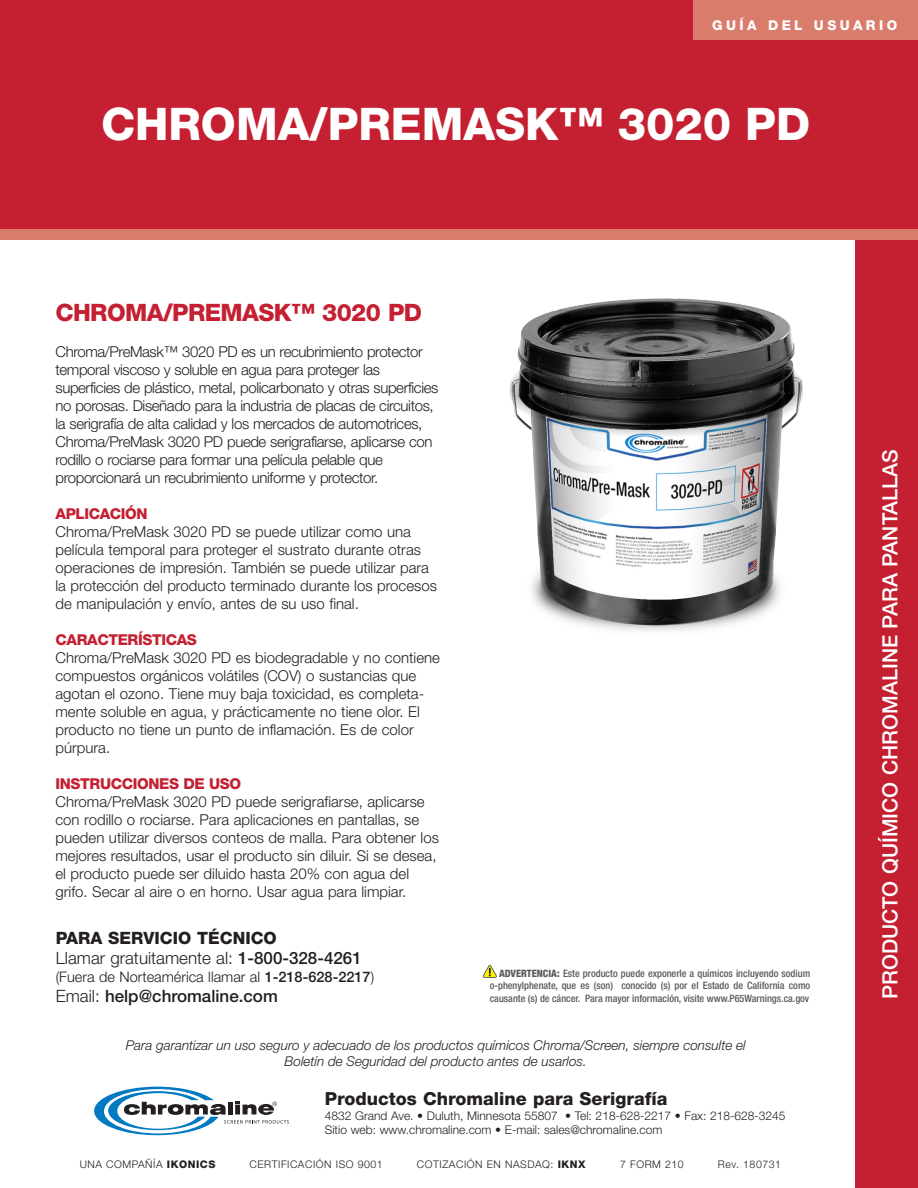
<style>
.page{position:relative;width:918px;height:1188px;background:#fff}
.page>*{position:absolute;margin:0;border:0;box-sizing:border-box;transform-origin:0 0}
.t1{font:800 45px "Helvetica Neue LT Std";color:#fff}
.t2{font:800 24px "Helvetica Neue LT Std";letter-spacing:-.025em;color:#c42032}
.t3{font:500 21px "Helvetica Neue LT Std";color:#fff}
.t4{font:800 18px "Helvetica Neue LT Std";color:#231f20}
.t5{font:300 16.95px "Helvetica Neue LT Std";color:#231f20}
.t6{font:500 16.95px "Helvetica Neue LT Std";color:#231f20}
.t7{font:800 16.95px "Helvetica Neue LT Std";color:#231f20}
.t8{font:300 15px/18px "Helvetica Neue LT Std";color:#231f20}
.t9{font:300 15px/18px "Helvetica Neue LT Std";letter-spacing:-.025em;color:#231f20}
.t10{font:800 15px "Helvetica Neue LT Std";letter-spacing:-.025em;color:#c42032}
.t11{font:300 14.55px "Helvetica Neue LT Std";color:#231f20}
.t12{font:italic 300 13.5px/16.2px "Helvetica Neue LT Std";color:#231f20;text-align:center}
.t13{font:800 13.5px "Helvetica Neue LT Std";letter-spacing:.25em;color:#fff}
.t14{font:300 12px "Helvetica Neue LT Std";color:#231f20}
.t15{font:300 10.5px "Helvetica Neue LT Std";letter-spacing:.05em;color:#231f20}
.t16{font:500 condensed 10.2px/12.3px "Helvetica Neue LT Std";color:#57585a;text-align:justify}
.s1{font-weight:500}
.s2{font-weight:300}
.s3{font-weight:800}
</style>
<div class="page">
<img style="left:510px;top:276px;width:346px;height:376px">
<div style="left:0;top:0;width:918px;height:236px;background:#c42032"></div>
<div style="left:856px;top:3px;width:62px;height:1185px;background:#c42032"></div>
<div style="left:0;top:230px;width:918px;height:10px;background:#d97c6c"></div>
<div style="left:693px;top:0;width:225px;height:39px;background:#d97c6c"></div>
<svg style="left:94px;top:1087px;width:195px;height:48px"></svg>
<svg style="left:483px;top:965px;width:14px;height:13px"></svg>
<p class="t13" style="left:712px;top:18px;width:187px">GUÍA DEL USUARIO</p>
<p class="t1" style="left:101px;top:97px;width:711px">CHROMA/PREMASK™ 3020 PD</p>
<p class="t2" style="left:56px;top:299px;width:368px">CHROMA/PREMASK™ 3020 PD</p>
<p class="t9" style="left:56px;top:343px;width:384px">Chroma/PreMask™ 3020 PD es un recubrimiento protector temporal viscoso y soluble en agua para proteger las superficies de plástico, metal, policarbonato y otras superficies no porosas. Diseñado para la industria de placas de circuitos, la serigrafía de alta calidad y los mercados de automotrices, Chroma/PreMask 3020 PD puede serigrafiarse, aplicarse con rodillo o rociarse para formar una película pelable que proporcionará un recubrimiento uniforme y protector.</p>
<p class="t10" style="left:56px;top:505px;width:94px">APLICACIÓN</p>
<p class="t8" style="left:56px;top:523px;width:383px">Chroma/PreMask 3020 PD se puede utilizar como una película temporal para proteger el sustrato durante otras operaciones de impresión. También se puede utilizar para la protección del producto terminado durante los procesos de manipulación y envío, antes de su uso final.</p>
<p class="t10" style="left:56px;top:631px;width:143px">CARACTERÍSTICAS</p>
<p class="t8" style="left:56px;top:649px;width:386px">Chroma/PreMask 3020 PD es biodegradable y no contiene compuestos orgánicos volátiles (COV) o sustancias que agotan el ozono. Tiene muy baja toxicidad, es completa&shy;mente soluble en agua, y prácticamente no tiene olor. El producto no tiene un punto de inflamación. Es de color púrpura.</p>
<p class="t10" style="left:56px;top:775px;width:187px">INSTRUCCIONES DE USO</p>
<p class="t8" style="left:56px;top:793px;width:385px">Chroma/PreMask 3020 PD puede serigrafiarse, aplicarse con rodillo o rociarse. Para aplicaciones en pantallas, se pueden utilizar diversos conteos de malla. Para obtener los mejores resultados, usar el producto sin diluir. Si se desea, el producto puede ser diluido hasta 20% con agua del grifo. Secar al aire o en horno. Usar agua para limpiar.</p>
<p class="t7" style="left:56px;top:928px;width:223px">PARA SERVICIO TÉCNICO</p>
<p class="t5" style="left:56px;top:948px;width:308px">Llamar gratuitamente al: <span class="s1">1-800-328-4261</span></p>
<p class="t11" style="left:56px;top:968px;width:320px">(Fuera de Norteamérica llamar al <span class="s1">1-218-628-2217</span>)</p>
<p class="t6" style="left:56px;top:986px;width:224px"><span class="s2">Email:</span> help@chromaline.com</p>
<p class="t16" style="left:490px;top:967px;width:322px;text-indent:9px"><span class="s3">ADVERTENCIA:</span> Este producto puede exponerle a químicos incluyendo sodium o-phenylphenate, que es (son) conocido (s) por el Estado de California como causante (s) de cáncer. Para mayor información, visite www.P65Warnings.ca.gov</p>
<p class="t12" style="left:126px;top:1037px;width:621px">Para garantizar un uso seguro y adecuado de los productos químicos Chroma/Screen, siempre consulte el<br>Boletín de Seguridad del producto antes de usarlos.</p>
<p class="t4" style="left:325px;top:1088px;width:344px">Productos Chromaline para Serigrafía</p>
<p class="t14" style="left:325px;top:1108px;width:462px">4832 Grand Ave. • Duluth, Minnesota 55807 • Tel: 218-628-2217 • Fax: 218-628-3245</p>
<p class="t14" style="left:325px;top:1122px;width:339px">Sitio web: www.chromaline.com • E-mail: sales@chromaline.com</p>
<p class="t15" style="left:80px;top:1158px;width:137px">UNA COMPAÑÍA <span class="s3">IKONICS</span></p>
<p class="t15" style="left:250px;top:1158px;width:135px">CERTIFICACIÓN ISO 9001</p>
<p class="t15" style="left:417px;top:1158px;width:170px">COTIZACIÓN EN NASDAQ: <span class="s3">IKNX</span></p>
<p class="t15" style="left:620px;top:1158px;width:65px">7 FORM 210</p>
<p class="t15" style="left:718px;top:1158px;width:64px">Rev. 180731</p>
<p class="t3" style="left:877px;top:999px;width:552px;rotate:-90deg">PRODUCTO QUÍMICO CHROMALINE PARA PANTALLAS</p>
</div>
